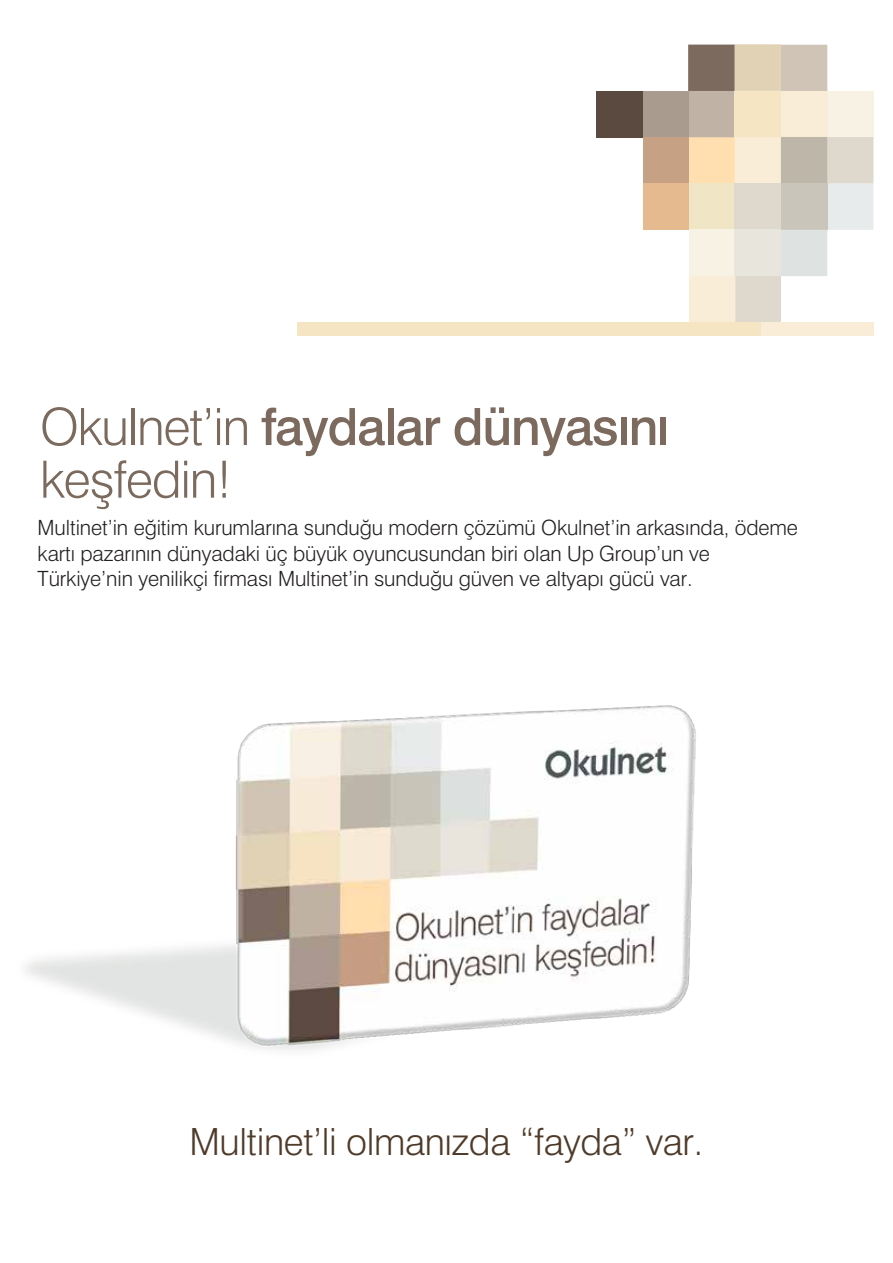
<style>
.page{position:relative;width:893px;height:1263px;background:#fff}
.page>*{position:absolute;margin:0;border:0;box-sizing:border-box;transform-origin:0 0}
.t1{font:300 51.45px/52.7px "Helvetica OTF";letter-spacing:-.025em;color:#7b6a5d}
.t2{font:300 37.5px "Helvetica OTF";letter-spacing:-.01em;color:#4f3b2a}
.t3{font:300 21px/25.5px "Helvetica OTF";letter-spacing:-.005em;color:#231f20}
.s1{font-weight:500}
</style>
<div class="page">
<img style="left:25px;top:705px;width:671px;height:346px">
<div style="left:643px;top:91px;width:46px;height:46px;background:#a99b8d"></div>
<div style="left:643px;top:137px;width:46px;height:46px;background:#c7a183"></div>
<div style="left:689px;top:137px;width:47px;height:46px;background:#ffdeb0"></div>
<div style="left:689px;top:91px;width:46px;height:46px;background:#c0b2a5"></div>
<div style="left:643px;top:183px;width:46px;height:47px;background:#e5ba8f"></div>
<div style="left:781px;top:45px;width:46px;height:46px;background:#d0c4b6"></div>
<div style="left:689px;top:183px;width:46px;height:47px;background:#f0e5c5"></div>
<div style="left:735px;top:276px;width:46px;height:46px;background:#ded9cc"></div>
<div style="left:735px;top:91px;width:46px;height:46px;background:#f6e5c2"></div>
<div style="left:735px;top:137px;width:46px;height:46px;background:#f9edd8"></div>
<div style="left:735px;top:183px;width:46px;height:47px;background:#ded9cc"></div>
<div style="left:827px;top:91px;width:46px;height:46px;background:#f7f2e4"></div>
<div style="left:827px;top:183px;width:46px;height:47px;background:#e8ebeb"></div>
<div style="left:827px;top:137px;width:46px;height:46px;background:#ded9cc"></div>
<div style="left:781px;top:91px;width:46px;height:46px;background:#f9edd8"></div>
<div style="left:781px;top:137px;width:46px;height:46px;background:#beb7a9"></div>
<div style="left:781px;top:183px;width:46px;height:47px;background:#c9c5ba"></div>
<div style="left:734px;top:44px;width:47px;height:47px;background:#e2d2b5"></div>
<div style="left:688px;top:45px;width:47px;height:46px;background:#7b6a5d"></div>
<div style="left:596px;top:91px;width:47px;height:46px;background:#5b4a40"></div>
<div style="left:689px;top:230px;width:46px;height:46px;background:#f7f2e4"></div>
<div style="left:735px;top:230px;width:46px;height:46px;background:#e8e5dd"></div>
<div style="left:781px;top:230px;width:46px;height:46px;background:#dee2e0"></div>
<div style="left:689px;top:276px;width:46px;height:46px;background:#f9edd8"></div>
<div style="left:297px;top:322px;width:464px;height:14px;background:#f6e5c2"></div>
<div style="left:761px;top:322px;width:112px;height:14px;background:#f9edd8"></div>
<h1 class="t1" style="left:40px;top:400px;width:631px">Okulnet’in <span class="s1">faydalar dünyasını </span>keşfedin!</h1>
<p class="t3" style="left:38px;top:515px;width:762px">Multinet’in eğitim kurumlarına sunduğu modern çözümü Okulnet’in arkasında, ödeme kartı pazarının dünyadaki üç büyük oyuncusundan biri olan Up Group’un ve<br>Türkiye’nin yenilikçi firması Multinet’in sunduğu güven ve altyapı gücü var.</p>
<h2 class="t2" style="left:189px;top:1119px;width:516px">Multinet’li olmanızda “fayda” var.</h2>
</div>
